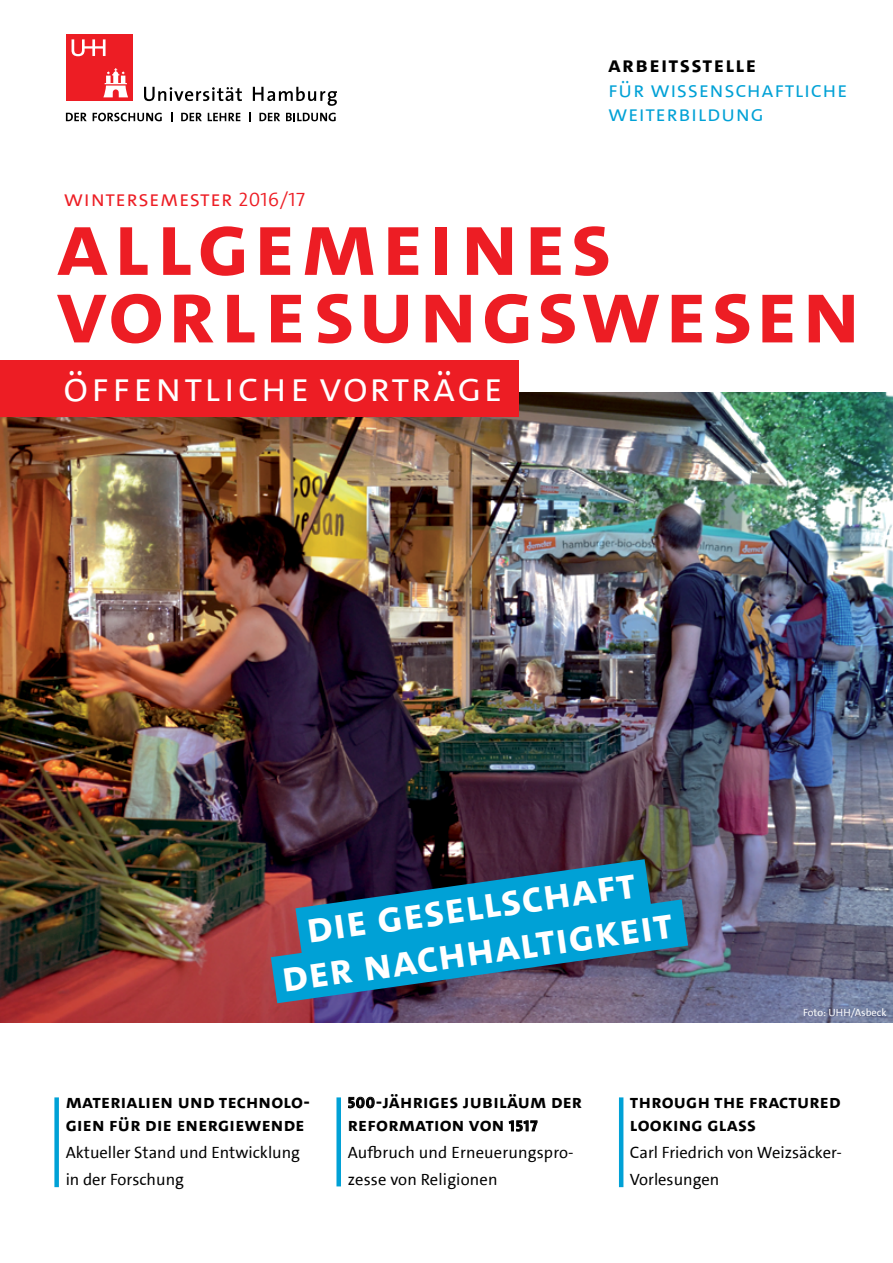
<style>
.page{position:relative;width:893px;height:1263px;background:#fff}
.page>*{position:absolute;margin:0;border:0;box-sizing:border-box;transform-origin:0 0}
.t1{font:91.5px/67.5px "The Sans UHH Bold Caps";letter-spacing:.045em;color:#ed1d24}
.t2{font:45px "The Sans UHH Bold Caps";color:#fff}
.t3{font:42px "The Sans UHH Semi Light Caps";letter-spacing:.055em;color:#fff}
.t4{font:22.5px/24.8px "The Sans UHH Semi Light Caps";letter-spacing:.025em;color:#00a1d6}
.t5{font:22.5px "The Sans UHH Semi Light Caps";letter-spacing:.025em;color:#ed1d24}
.t6{font:22.5px "The Sans UHH Bold Caps";letter-spacing:.06em;color:#000}
.t7{font:19.5px/23.4px "The Sans UHH Bold Caps";letter-spacing:.01em;color:#000}
.t8{font:16.5px/27px "The Sans UHH";color:#000}
.t9{font:10.5px "The Sans UHH";color:#fff}
.s1{font-size:19.5px}
.s2{font-size:15px}
</style>
<div class="page">
<svg style="left:144px;top:87px;width:98px;height:14px"></svg>
<svg style="left:253px;top:87px;width:84px;height:19px"></svg>
<div style="left:66px;top:34px;width:66px;height:67px;background:#ed1d24"></div>
<svg style="left:103px;top:68px;width:25px;height:29px"></svg>
<svg style="left:72px;top:39px;width:34px;height:17px"></svg>
<svg style="left:66px;top:113px;width:21px;height:8px"></svg>
<svg style="left:93px;top:113px;width:69px;height:8px"></svg>
<svg style="left:181px;top:113px;width:21px;height:8px"></svg>
<svg style="left:208px;top:113px;width:32px;height:8px"></svg>
<svg style="left:249px;top:112px;width:2px;height:10px"></svg>
<svg style="left:259px;top:113px;width:21px;height:8px"></svg>
<svg style="left:286px;top:113px;width:50px;height:8px"></svg>
<svg style="left:348px;top:1097px;width:26px;height:11px"></svg>
<svg style="left:509px;top:1120px;width:28px;height:11px"></svg>
<div style="left:54px;top:1097px;width:5px;height:90px;background:#00a1d6"></div>
<hr style="left:619px;top:1097px;width:4px;height:90px;background:#00a1d6">
<img style="left:0;top:393px;width:893px;height:629px">
<div style="left:336px;top:1097px;width:5px;height:89px;background:#00a1d6"></div>
<img style="left:246px;top:830px;width:454px;height:40px">
<svg style="left:222px;top:870px;width:515px;height:153px;background:#3f7092"></svg>
<div style="left:0;top:360px;width:519px;height:56px;background:#ed1d24"></div>
<div style="left:284px;top:959px;width:69px;height:32px;background:#00a1d6"></div>
<h3 class="t5" style="left:64px;top:184px;width:243px">Wintersemester <span class="s1">2016/17</span></h3>
<h3 class="t6" style="left:608px;top:50px;width:150px">Arbeitsstelle</h3>
<h3 class="t4" style="left:608px;top:77px;width:241px">für wissenschaftliche<br>Weiterbildung</h3>
<h1 class="t1" style="left:56px;top:211px;width:806px;text-indent:372px">ineS<br>Vorlesungswese n</h1>
<h1 class="t1" style="left:56px;top:211px;width:251px">Allgeme</h1>
<h3 class="t3" style="left:63px;top:360px;width:441px">Öffentliche Vorträge</h3>
<h2 class="t2" style="left:302px;top:899px;width:268px;rotate:-8deg">die gese llschaft</h2>
<h2 class="t2" style="left:516px;top:915px;width:156px;rotate:-8deg">ltigkeit</h2>
<h2 class="t2" style="left:359px;top:937px;width:105px;rotate:-8deg">nachha</h2>
<p class="t9" style="left:803px;top:1005px;width:85px">Foto: UHH/Asbeck</p>
<p class="t7" style="left:66px;top:1089px;width:246px">Materialien und tecHnolo&shy;gien für die energiewende</p>
<p class="t8" style="left:66px;top:1139px;width:236px">Aktueller Stand und Entwicklung in der Forschung</p>
<p class="t7" style="left:348px;top:1089px;width:236px"><span class="s2">500</span>-jähriges jubiläum Der<br>REFormation von <span class="s2">1517</span></p>
<p class="t8" style="left:348px;top:1139px;width:227px">Aufbruch und Erneuerungspro&shy;zesse von Religionen</p>
<p class="t7" style="left:630px;top:1089px;width:212px">Through the fractured looking glass</p>
<p class="t8" style="left:630px;top:1139px;width:213px">Carl Friedrich von Weizsäcker-<br>Vorlesungen</p>
</div>
